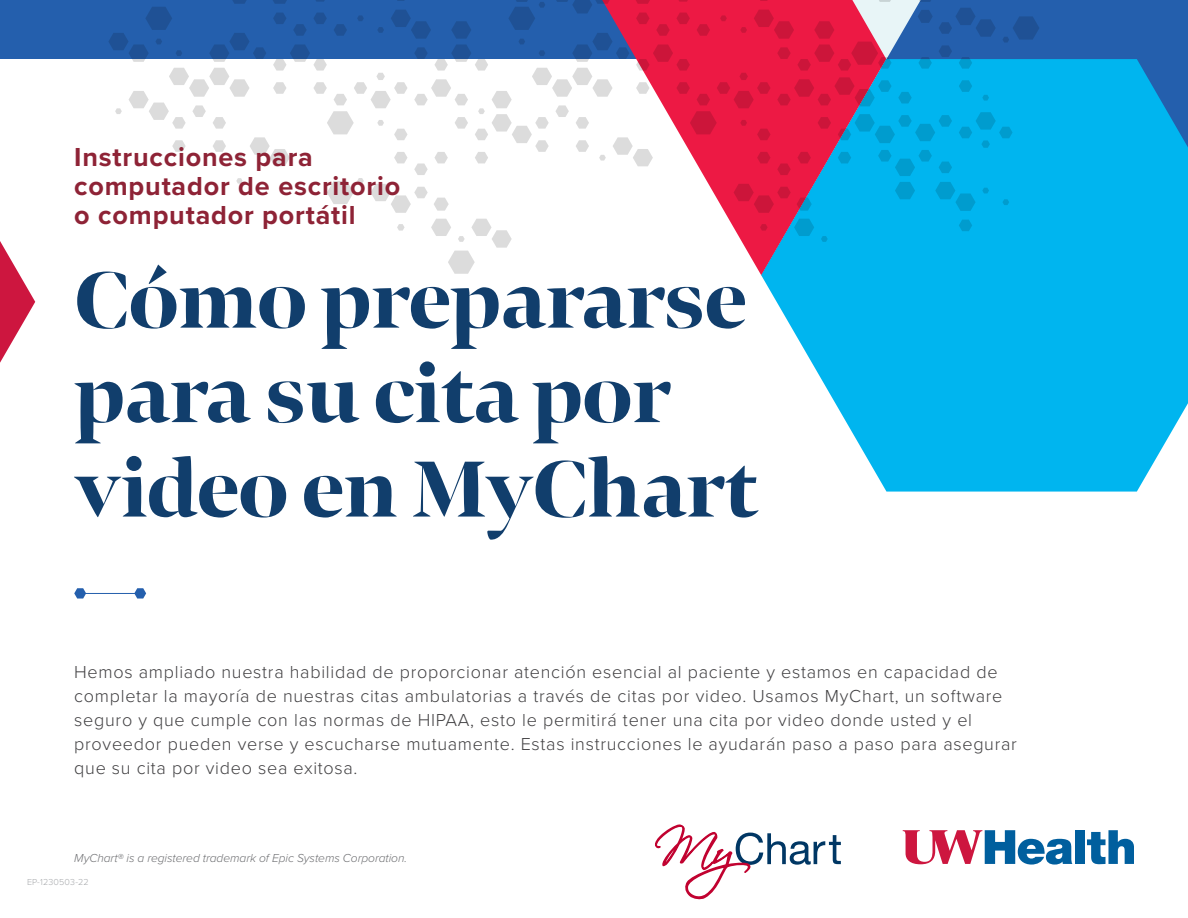
<style>
.page{position:relative;width:1188px;height:918px;background:#fff}
.page>*{position:absolute;margin:0;border:0;box-sizing:border-box;transform-origin:0 0}
.t1{font:800 82.5px/94.5px "Bennet Banner";letter-spacing:-.005em;color:#113e6c}
.t2{font:700 27px/29.1px "Proxima Nova";letter-spacing:.03em;color:#8e2336}
.t3{font:300 18px/24px "Proxima Nova";letter-spacing:.04em;color:#414042}
.t4{font:italic 300 12px "Proxima Nova";letter-spacing:-.005em;color:#6d6e71}
.t5{font:300 9px "Proxima Nova";letter-spacing:.02em;color:#a7a9ac}
</style>
<div class="page">
<div style="left:0;top:0;width:766px;height:58px;background:#245fad"></div>
<div style="left:1058px;top:0;width:130px;height:59px;background:#245fad"></div>
<svg style="left:761px;top:59px;width:427px;height:433px;background:#22bdf0"></svg>
<svg style="left:108px;top:0;width:950px;height:274px"></svg>
<svg style="left:903px;top:830px;width:169px;height:35px"></svg>
<div style="left:1075px;top:830px;width:9px;height:34px;background:#005f9e"></div>
<svg style="left:1087px;top:830px;width:47px;height:34px"></svg>
<svg style="left:74px;top:588px;width:12px;height:11px"></svg>
<svg style="left:134px;top:588px;width:12px;height:11px"></svg>
<hr style="left:78px;top:593px;width:57px;height:1px;background:#245fad">
<svg style="left:0;top:241px;width:35px;height:122px"></svg>
<svg style="left:655px;top:824px;width:186px;height:76px"></svg>
<h2 class="t2" style="left:74px;top:141px;width:327px">Instrucciones para computador de escritorio o computador portátil</h2>
<h1 class="t1" style="left:74px;top:253px;width:685px">Cómo prepararse para su cita por video en MyChart</h1>
<p class="t3" style="left:74px;top:659px;width:944px">Hemos ampliado nuestra habilidad de proporcionar atención esencial al paciente y estamos en capacidad de completar la mayoría de nuestras citas ambulatorias a través de citas por video. Usamos MyChart, un software seguro y que cumple con las normas de HIPAA, esto le permitirá tener una cita por video donde usted y el proveedor pueden verse y escucharse mutuamente. Estas instrucciones le ayudarán paso a paso para asegurar que su cita por video sea exitosa.</p>
<p class="t4" style="left:74px;top:849px;width:334px">MyChart® is a registered trademark of Epic Systems Corporation.</p>
<p class="t5" style="left:27px;top:875px;width:63px">EP-1230503-22</p>
</div>
